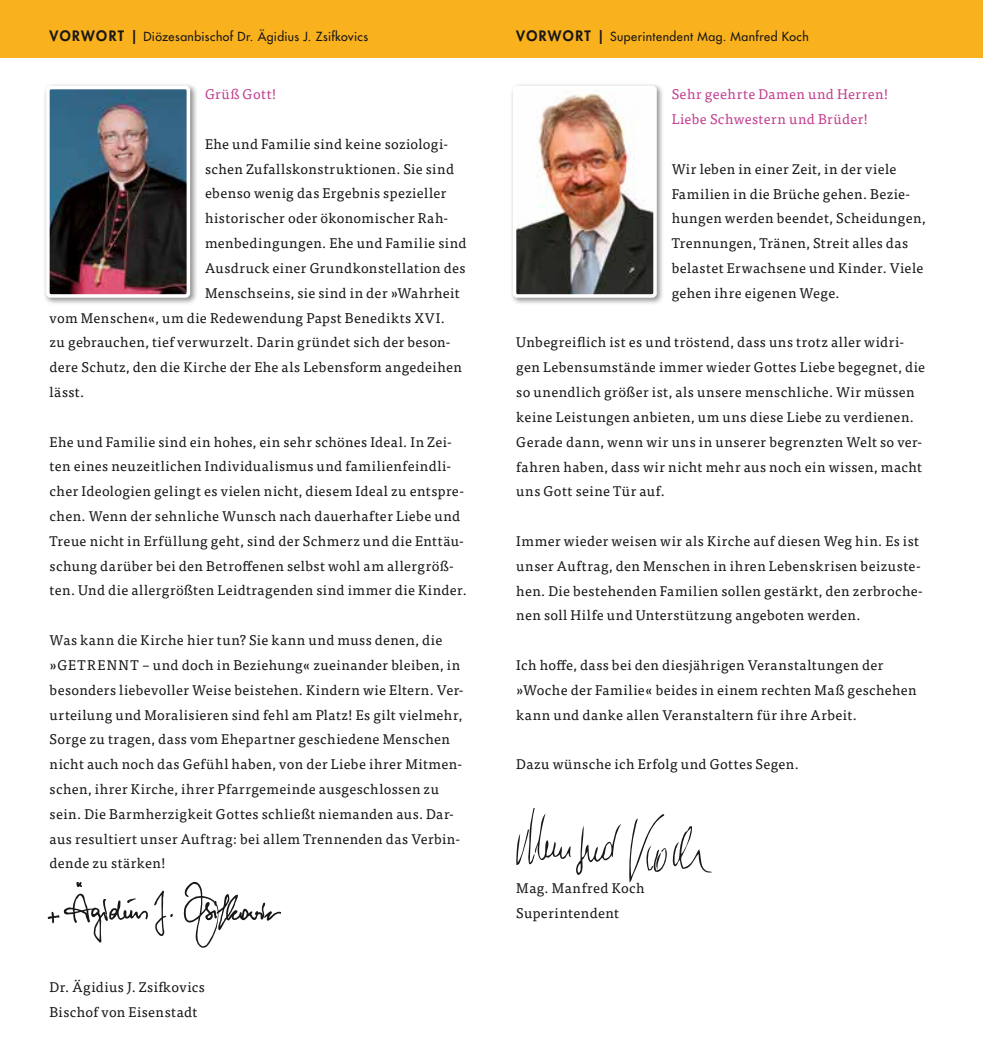
<style>
.page{position:relative;width:983px;height:1042px;background:#fff}
.page>*{position:absolute;margin:0;border:0;box-sizing:border-box;transform-origin:0 0}
.t1{font:14px/24.8px "Tisa Pro";letter-spacing:.035em;color:#181716}
.t2{font:14px/24.8px "Tisa Pro";letter-spacing:.03em;color:#c13f90}
.t3{font:12.25px "Futura";letter-spacing:.035em;color:#181716}
.s1{font-weight:800;font-size:14px}
</style>
<div class="page">
<div style="left:0;top:0;width:982px;height:58px;background:#f9b11e"></div>
<svg style="left:629px;top:814px;width:83px;height:68px"></svg>
<svg style="left:516px;top:808px;width:105px;height:67px"></svg>
<svg style="left:183px;top:882px;width:97px;height:66px"></svg>
<svg style="left:48px;top:882px;width:125px;height:61px"></svg>
<div style="left:43px;top:83px;width:154px;height:222px;background:#181716;opacity:.5"></div>
<img style="left:43px;top:84px;width:149px;height:215px">
<div style="left:509px;top:83px;width:155px;height:222px;background:#181716;opacity:.5"></div>
<img style="left:509px;top:84px;width:149px;height:215px">
<p class="t3" style="left:50px;top:29px;width:320px"><span class="s1">VORWORT |</span> Diözesanbischof Dr. Ägidius J. Zsifkovics</p>
<p class="t3" style="left:516px;top:29px;width:294px"><span class="s1">VORWORT |</span> Superintendent Mag. Manfred Koch</p>
<p class="t2" style="left:205px;top:81px;width:73px">Grüß Gott!</p>
<p class="t1" style="left:205px;top:131px;width:244px">Ehe und Familie sind keine soziologi-</p>
<p class="t1" style="left:205px;top:155px;width:250px">schen Zufallskonstruktionen. Sie sind</p>
<p class="t1" style="left:205px;top:180px;width:243px">ebenso wenig das Ergebnis spezieller</p>
<p class="t1" style="left:205px;top:205px;width:245px">historischer oder ökonomischer Rah-</p>
<p class="t1" style="left:205px;top:230px;width:263px">menbedingungen. Ehe und Familie sind</p>
<p class="t1" style="left:205px;top:255px;width:262px">Ausdruck einer Grundkonstellation des</p>
<p class="t1" style="left:205px;top:280px;width:256px">Menschseins, sie sind in der »Wahrheit</p>
<p class="t1" style="left:50px;top:304px;width:396px">vom Menschen«, um die Redewendung Papst Benedikts XVI.</p>
<p class="t1" style="left:50px;top:329px;width:402px">zu gebrauchen, tief verwurzelt. Darin gründet sich der beson-</p>
<p class="t1" style="left:50px;top:354px;width:414px">dere Schutz, den die Kirche der Ehe als Lebensform angedeihen</p>
<p class="t1" style="left:50px;top:379px;width:36px">lässt.</p>
<p class="t1" style="left:50px;top:428px;width:418px">Ehe und Familie sind ein hohes, ein sehr schönes Ideal. In Zei&shy;ten eines neuzeitlichen Individualismus und familienfeindli&shy;cher Ideologien gelingt es vielen nicht, diesem Ideal zu entspre&shy;chen. Wenn der sehnliche Wunsch nach dauerhafter Liebe und Treue nicht in Erfüllung geht, sind der Schmerz und die Enttäu&shy;schung darüber bei den Betroffenen selbst wohl am allergröß&shy;ten. Und die allergrößten Leidtragenden sind immer die Kinder.</p>
<p class="t1" style="left:50px;top:627px;width:415px">Was kann die Kirche hier tun? Sie kann und muss denen, die »GETRENNT – und doch in Beziehung« zueinander bleiben, in besonders liebevoller Weise beistehen. Kindern wie Eltern. Ver&shy;urteilung und Moralisieren sind fehl am Platz! Es gilt vielmehr, Sorge zu tragen, dass vom Ehepartner geschiedene Menschen nicht auch noch das Gefühl haben, von der Liebe ihrer Mitmen&shy;schen, ihrer Kirche, ihrer Pfarrgemeinde ausgeschlossen zu sein. Die Barmherzigkeit Gottes schließt niemanden aus. Dar&shy;aus resultiert unser Auftrag: bei allem Trennenden das Verbin&shy;dende zu stärken!</p>
<p class="t1" style="left:50px;top:974px;width:157px">Dr. Ägidius J. Zsifkovics<br>Bischof von Eisenstadt</p>
<p class="t2" style="left:671px;top:81px;width:218px">Sehr geehrte Damen und Herren!<br>Liebe Schwestern und Brüder!</p>
<p class="t1" style="left:671px;top:156px;width:255px">Wir leben in einer Zeit, in der viele Familien in die Brüche gehen. Bezie&shy;hungen werden beendet, Scheidungen, Trennungen, Tränen, Streit alles das belastet Erwachsene und Kinder. Viele gehen ihre eigenen Wege.</p>
<p class="t1" style="left:516px;top:329px;width:410px">Unbegreiflich ist es und tröstend, dass uns trotz aller widri&shy;gen Lebensumstände immer wieder Gottes Liebe begegnet, die so unendlich größer ist, als unsere menschliche. Wir müssen keine Leistungen anbieten, um uns diese Liebe zu verdienen.<br>Gerade dann, wenn wir uns in unserer begrenzten Welt so ver&shy;fahren haben, dass wir nicht mehr aus noch ein wissen, macht uns Gott seine Tür auf.</p>
<p class="t1" style="left:516px;top:528px;width:408px">Immer wieder weisen wir als Kirche auf diesen Weg hin. Es ist unser Auftrag, den Menschen in ihren Lebenskrisen beizuste&shy;hen. Die bestehenden Familien sollen gestärkt, den zerbroche&shy;nen soll Hilfe und Unterstützung angeboten werden.</p>
<p class="t1" style="left:516px;top:652px;width:402px">Ich hoffe, dass bei den diesjährigen Veranstaltungen der »Woche der Familie« beides in einem rechten Maß geschehen kann und danke allen Veranstaltern für ihre Arbeit.</p>
<p class="t1" style="left:516px;top:751px;width:284px">Dazu wünsche ich Erfolg und Gottes Segen.</p>
<p class="t1" style="left:516px;top:875px;width:130px">Mag. Manfred Koch<br>Superintendent</p>
</div>
